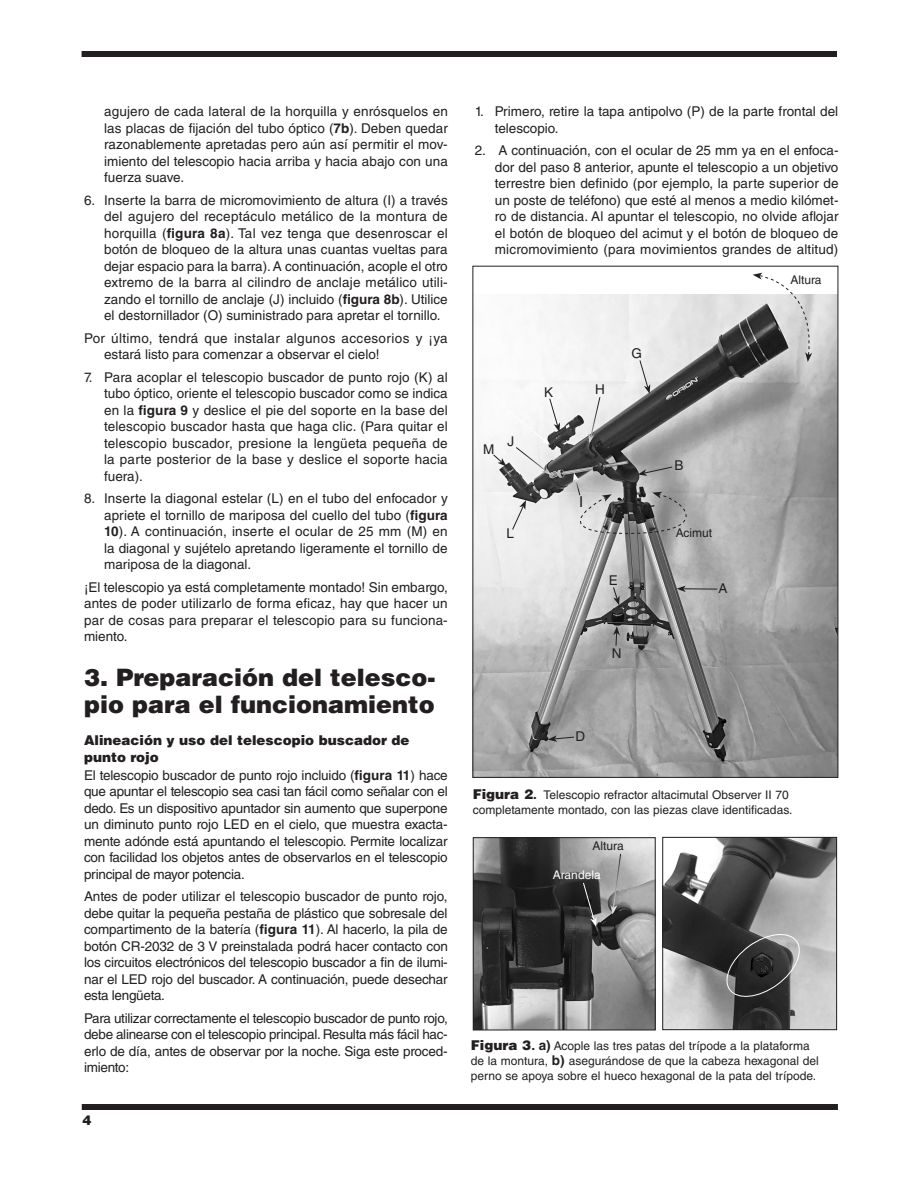
<style>
.page{position:relative;width:918px;height:1188px;background:#fff}
.page>*{position:absolute;margin:0;border:0;box-sizing:border-box;transform-origin:0 0}
.IN_Section_Head{font:900 24px/27px "Helvetica LT Std";color:#231f20}
.IN_Caption_2{font:15px "Helvetica LT Std";color:#231f20}
.IN_Body_Text_Hang_In{font:13.5px/16.5px "Helvetica LT Std";color:#231f20;text-align:justify}
.IN_Body_Text{font:13.5px/16.5px "Helvetica LT Std";letter-spacing:-.015em;color:#231f20;text-align:justify}
.Body_text{font:13.5px/16.5px "Helvetica LT Std";letter-spacing:.01em;color:#231f20;text-align:justify}
.IN_Section_Subhead{font:900 13.5px/16.5px "Helvetica LT Std";color:#231f20}
.IN_Caption_2-2{font:13.5px "Helvetica LT Std";color:#231f20}
.IN_Caption_2-3{font:12px/15px "Helvetica LT Std";color:#231f20}
.IN_Caption_2-4{font:12px "Helvetica LT Std";color:#fff}
.s1{font-weight:700}
.s2{font-weight:900;font-size:13.5px}
.s3{font-weight:700;font-size:13.5px}
</style>
<div class="page">
<div style="left:82px;top:51px;width:755px;height:6px;background:#231f20"></div>
<div style="left:82px;top:1104px;width:756px;height:6px;background:#231f20"></div>
<img style="left:474px;top:295px;width:362px;height:481px">
<svg style="left:613px;top:587px;width:7px;height:18px"></svg>
<svg style="left:548px;top:735px;width:27px;height:7px"></svg>
<hr style="left:683px;top:589px;width:34px;height:1px;background:#231f20">
<svg style="left:677px;top:586px;width:9px;height:6px"></svg>
<svg style="left:613px;top:626px;width:7px;height:20px"></svg>
<img style="left:475px;top:839px;width:179px;height:189px">
<div style="left:473px;top:837px;width:183px;height:193px;border:1px solid #231f20"></div>
<img style="left:664px;top:839px;width:171px;height:189px">
<div style="left:662px;top:837px;width:175px;height:193px;border:1px solid #231f20"></div>
<svg style="left:583px;top:882px;width:14px;height:45px"></svg>
<svg style="left:610px;top:853px;width:11px;height:62px"></svg>
<svg style="left:753px;top:273px;width:63px;height:89px"></svg>
<svg style="left:493px;top:360px;width:215px;height:174px"></svg>
<svg style="left:722px;top:930px;width:82px;height:71px;background:#585858"></svg>
<p class="IN_Body_Text_Hang_In" style="left:104px;top:103px;width:345px">agujero de cada lateral de la horquilla y enrósquelos en las placas de fijación del tubo óptico (<span class="s1">7b</span>). Deben quedar razonablemente apretadas pero aún así permitir el mov&shy;imiento del telescopio hacia arriba y hacia abajo con una fuerza suave.</p>
<p class="IN_Body_Text_Hang_In" style="left:104px;top:192px;width:345px;text-indent:-20px">6. Inserte la barra de micromovimiento de altura (I) a través del agujero del receptáculo metálico de la montura de horquilla (<span class="s1">figura 8a</span>). Tal vez tenga que desenroscar el botón de bloqueo de la altura unas cuantas vueltas para dejar espacio para la barra). A continuación, acople el otro extremo de la barra al cilindro de anclaje metálico utili&shy;zando el tornillo de anclaje (J) incluido (<span class="s1">figura 8b</span>). Utilice el destornillador (O) suministrado para apretar el tornillo.</p>
<p class="IN_Body_Text_Hang_In" style="left:104px;top:330px;width:345px;text-indent:-20px">Por último, tendrá que instalar algunos accesorios y ¡ya estará listo para comenzar a observar el cielo!</p>
<p class="IN_Body_Text_Hang_In" style="left:104px;top:369px;width:345px;text-indent:-20px">7. Para acoplar el telescopio buscador de punto rojo (K) al tubo óptico, oriente el telescopio buscador como se indica en la <span class="s1">figura 9</span> y deslice el pie del soporte en la base del telescopio buscador hasta que haga clic. (Para quitar el telescopio buscador, presione la lengüeta pequeña de la parte posterior de la base y deslice el soporte hacia fuera).</p>
<p class="IN_Body_Text_Hang_In" style="left:104px;top:490px;width:345px;text-indent:-20px">8. Inserte la diagonal estelar (L) en el tubo del enfocador y apriete el tornillo de mariposa del cuello del tubo (<span class="s1">figura 10</span>). A continuación, inserte el ocular de 25 mm (M) en la diagonal y sujételo apretando ligeramente el tornillo de mariposa de la diagonal.</p>
<p class="Body_text" style="left:84px;top:579px;width:365px">¡El telescopio ya está completamente montado! Sin embargo, antes de poder utilizarlo de forma eficaz, hay que hacer un par de cosas para preparar el telescopio para su funciona&shy;miento.</p>
<h1 class="IN_Section_Head" style="left:84px;top:664px;width:353px">3. Preparación del telesco&shy;pio para el funcionamiento</h1>
<h2 class="IN_Section_Subhead" style="left:84px;top:732px;width:327px">Alineación y uso del telescopio buscador de punto rojo</h2>
<p class="IN_Body_Text" style="left:84px;top:767px;width:365px">El telescopio buscador de punto rojo incluido (<span class="s1">figura 11</span>) hace que apuntar el telescopio sea casi tan fácil como señalar con el dedo. Es un dispositivo apuntador sin aumento que superpone un diminuto punto rojo LED en el cielo, que muestra exacta&shy;mente adónde está apuntando el telescopio. Permite localizar con facilidad los objetos antes de observarlos en el telescopio principal de mayor potencia.</p>
<p class="IN_Body_Text" style="left:84px;top:888px;width:365px">Antes de poder utilizar el telescopio buscador de punto rojo, debe quitar la pequeña pestaña de plástico que sobresale del compartimento de la batería (<span class="s1">figura 11</span>). Al hacerlo, la pila de botón CR-2032 de 3 V preinstalada podrá hacer contacto con los circuitos electrónicos del telescopio buscador a fin de ilumi&shy;nar el LED rojo del buscador. A continuación, puede desechar esta lengüeta.</p>
<p class="IN_Body_Text" style="left:84px;top:1010px;width:365px">Para utilizar correctamente el telescopio buscador de punto rojo, debe alinearse con el telescopio principal. Resulta más fácil hac&shy;erlo de día, antes de observar por la noche. Siga este proced&shy;imiento:</p>
<p class="IN_Section_Subhead" style="left:82px;top:1112px;width:11px">4</p>
<p class="IN_Body_Text_Hang_In" style="left:495px;top:103px;width:345px;text-indent:-20px">1. Primero, retire la tapa antipolvo (P) de la parte frontal del telescopio.</p>
<p class="IN_Body_Text_Hang_In" style="left:495px;top:142px;width:345px;text-indent:-20px">2. A continuación, con el ocular de 25 mm ya en el enfoca&shy;dor del paso 8 anterior, apunte el telescopio a un objetivo terrestre bien definido (por ejemplo, la parte superior de un poste de teléfono) que esté al menos a medio kilómet&shy;ro de distancia. Al apuntar el telescopio, no olvide aflojar el botón de bloqueo del acimut y el botón de bloqueo de micromovimiento (para movimientos grandes de altitud)</p>
<p class="IN_Caption_2-2" style="left:483px;top:441px;width:13px">M</p>
<p class="IN_Caption_2-2" style="left:508px;top:434px;width:8px">J</p>
<p class="IN_Caption_2-2" style="left:506px;top:525px;width:9px">L</p>
<p class="IN_Caption_2-2" style="left:544px;top:385px;width:11px">K</p>
<p class="IN_Caption_2-2" style="left:595px;top:381px;width:11px">H</p>
<p class="IN_Caption_2-2" style="left:631px;top:345px;width:12px">G</p>
<p class="IN_Caption_2" style="left:579px;top:494px;width:6px">I</p>
<p class="IN_Caption_2-2" style="left:609px;top:572px;width:11px">E</p>
<p class="IN_Caption_2-2" style="left:612px;top:645px;width:11px">N</p>
<p class="IN_Caption_2-2" style="left:576px;top:728px;width:11px">D</p>
<p class="IN_Caption_2-2" style="left:675px;top:457px;width:11px">B</p>
<p class="IN_Caption_2-3" style="left:676px;top:526px;width:38px">Acimut</p>
<p class="IN_Caption_2-2" style="left:719px;top:581px;width:11px">A</p>
<p class="IN_Caption_2-3" style="left:790px;top:272px;width:33px">Altura</p>
<p class="IN_Caption_2-3" style="left:473px;top:787px;width:321px"><span class="s2">Figura 2</span><span class="s3">.</span> Telescopio refractor altacimutal Observer II 70 completamente montado, con las piezas clave identificadas.</p>
<p class="IN_Caption_2-3" style="left:592px;top:838px;width:33px">Altura</p>
<p class="IN_Caption_2-4" style="left:553px;top:868px;width:49px">Arandela</p>
<p class="IN_Caption_2-3" style="left:471px;top:1038px;width:349px"><span class="s2">Figura 3</span><span class="s3">. a)</span> Acople las tres patas del trípode a la plataforma de la montura, <span class="s3">b)</span> asegurándose de que la cabeza hexagonal del perno se apoya sobre el hueco hexagonal de la pata del trípode.</p>
</div>
